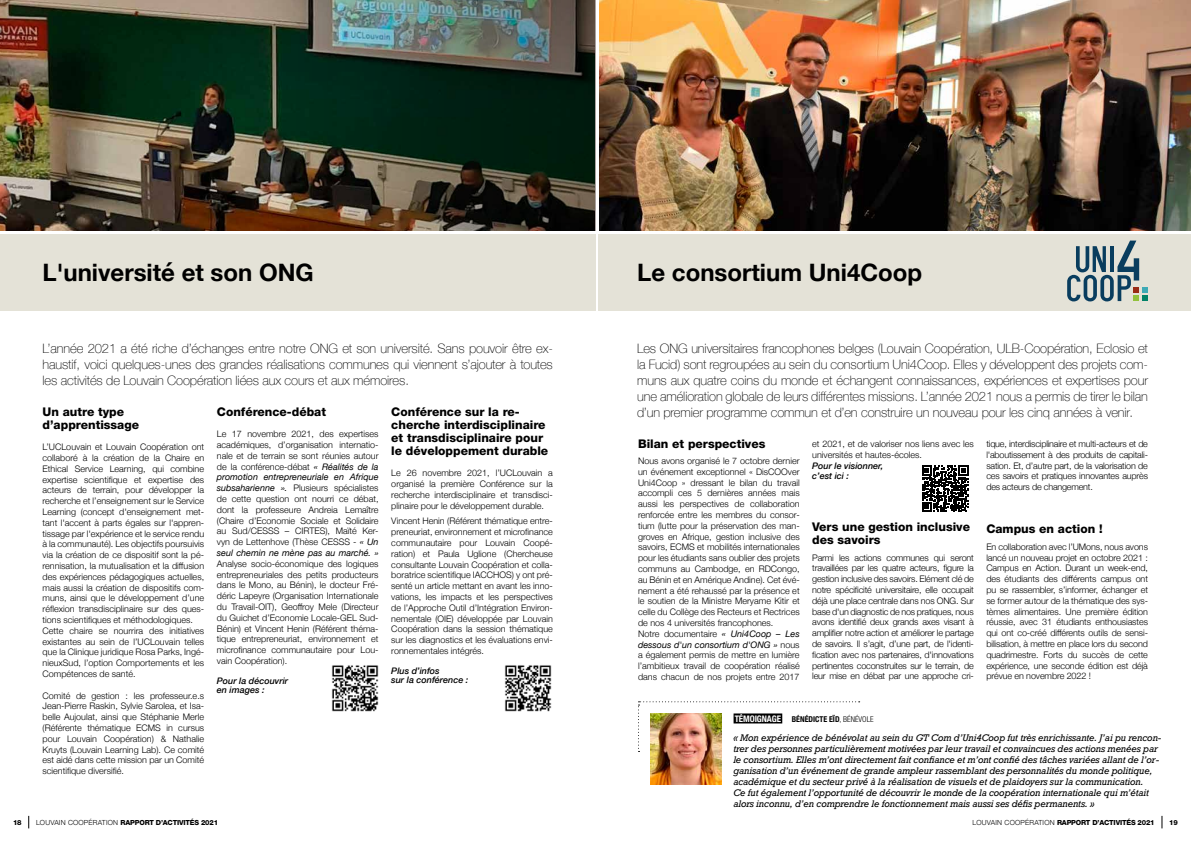
<style>
.page{position:relative;width:1191px;height:842px;background:#fff}
.page>*{position:absolute;margin:0;border:0;box-sizing:border-box;transform-origin:0 0}
.t1{font:700 24px "Helvetica Neue";color:#000}
.t2{font:100 13px/16px "Helvetica Neue";letter-spacing:-.01em;color:#000;text-align:justify}
.t3{font:800 12px/13px "Helvetica Neue";color:#000}
.t4{font:300 9px/10.8px "Helvetica Neue";color:#000;text-align:justify}
.t5{font:italic 9px/11px "Rockwell";letter-spacing:-.01em;color:#000}
.t6{font:italic 500 9px/9px "Helvetica Neue";color:#000}
.t7{font:700 condensed 8px "Helvetica Neue";color:#000}
.t8{font:800 7px "Helvetica Neue";letter-spacing:-.025em;color:#000}
.s1{font-weight:400;font-style:italic}
.s2{font-size:9px;color:#fff}
.s3{font-family:"Helvetica Neue LT Pro";font-weight:300}
.s4{font-weight:300}
</style>
<div class="page">
<svg style="left:28px;top:816px;width:1px;height:12px"></svg>
<svg style="left:1161px;top:816px;width:1px;height:12px"></svg>
<img style="left:599px;top:0;width:592px;height:230px">
<img style="left:0;top:0;width:283px;height:230px">
<div style="left:0;top:234px;width:595px;height:77px;background:#e4e2d7"></div>
<div style="left:599px;top:234px;width:592px;height:77px;background:#e4e2d7"></div>
<img style="left:283px;top:0;width:312px;height:230px">
<svg style="left:1067px;top:241px;width:81px;height:60px"></svg>
<hr style="left:1110px;top:246px;width:3px;height:26px;background:#093d5e">
<svg style="left:638px;top:701px;width:221px;height:51px"></svg>
<img style="left:651px;top:713px;width:71px;height:71px">
<img style="left:331px;top:665px;width:48px;height:47px">
<img style="left:504px;top:665px;width:48px;height:47px">
<svg style="left:922px;top:466px;width:46px;height:46px"></svg>
<h1 class="t1" style="left:43px;top:253px;width:273px">L'université et son ONG</h1>
<p class="t2" style="left:43px;top:340px;width:512px">L’année 2021 a été riche d’échanges entre notre ONG et son université. Sans pouvoir être ex&shy;haustif, voici quelques-unes des grandes réalisations communes qui viennent s’ajouter à toutes les activités de Louvain Coopération liées aux cours et aux mémoires.</p>
<h3 class="t3" style="left:43px;top:405px;width:98px">Un autre type d’apprentissage</h3>
<p class="t4" style="left:43px;top:441px;width:163px;text-align:left">L’UCLouvain et Louvain Coopération ont collaboré à la création de la Chaire en Ethical Service Learning, qui combine expertise scientifique et expertise des acteurs de terrain, pour développer la recherche et l’enseignement sur le Service Learning (concept d'enseignement met&shy;tant l'accent à parts égales sur l'appren&shy;tissage par l'expérience et le service rendu à la communauté). Les objectifs poursuivis via la création de ce dispositif sont la pé&shy;rennisation, la mutualisation et la diffusion des expériences pédagogiques actuelles, mais aussi la création de dispositifs com&shy;muns, ainsi que le développement d’une réflexion transdisciplinaire sur des ques&shy;tions scientifiques et méthodologiques.<br>Cette chaire se nourrira des initiatives existantes au sein de l’UCLouvain telles que la Clinique juridique Rosa Parks, Ingé&shy;nieuxSud, l’option Comportements et les Compétences de santé.</p>
<p class="t4" style="left:43px;top:689px;width:163px">Comité de gestion : les professeur.e.s Jean-Pierre Raskin, Sylvie Sarolea, et Isa&shy;belle Aujoulat, ainsi que Stéphanie Merle (Référente thématique ECMS in cursus pour Louvain Coopération) &amp; Nathalie Kruyts (Louvain Learning Lab). Ce comité est aidé dans cette mission par un Comité scientifique diversifié.</p>
<h3 class="t3" style="left:217px;top:405px;width:111px">Conférence-débat</h3>
<p class="t4" style="left:217px;top:428px;width:163px">Le 17 novembre 2021, des expertises académiques, d’organisation internatio&shy;nale et de terrain se sont réunies autour de la conférence-débat <span class="s1">« Réalités de la promotion entrepreneuriale en Afrique subsaharienne ».</span> Plusieurs spécialistes de cette question ont nourri ce débat, dont la professeure Andreia Lemaître (Chaire d’Economie Sociale et Solidaire au Sud/CESSS – CIRTES), Maïté Ker&shy;vyn de Lettenhove (Thèse CESSS - <span class="s1">« Un seul chemin ne mène pas au marché. »</span></p>
<p class="t4" style="left:217px;top:557px;width:163px">Analyse socio-économique des logiques entrepreneuriales des petits producteurs dans le Mono, au Bénin), le docteur Fré&shy;déric Lapeyre (Organisation Internationale du Travail-OIT), Geoffroy Mele (Directeur du Guichet d’Economie Locale-GEL Sud-Bénin) et Vincent Henin (Référent théma&shy;tique entrepreneuriat, environnement et microfinance communautaire pour Lou&shy;vain Coopération).</p>
<p class="t6" style="left:217px;top:676px;width:73px">Pour la découvrir en images :</p>
<h3 class="t3" style="left:391px;top:405px;width:158px">Conférence sur la re&shy;cherche interdisciplinaire et transdisciplinaire pour le développement durable</h3>
<p class="t4" style="left:391px;top:467px;width:163px">Le 26 novembre 2021, l’UCLouvain a organisé la première Conférence sur la recherche interdisciplinaire et transdisci&shy;plinaire pour le développement durable.</p>
<p class="t4" style="left:391px;top:515px;width:163px">Vincent Henin (Référent thématique entre&shy;preneuriat, environnement et microfinance communautaire pour Louvain Coopé&shy;ration) et Paula Uglione (Chercheuse consultante Louvain Coopération et colla&shy;boratrice scientifique IACCHOS) y ont pré&shy;senté un article mettant en avant les inno&shy;vations, les impacts et les perspectives de l’Approche Outil d’Intégration Environ&shy;nementale (OIE) développée par Louvain Coopération dans la session thématique sur les diagnostics et les évaluations envi&shy;ronnementales intégrés.</p>
<p class="t6" style="left:391px;top:666px;width:79px">Plus d’infos<br>sur la conférence :</p>
<h1 class="t1" style="left:637px;top:253px;width:286px">Le consortium Uni4Coop</h1>
<p class="t2" style="left:637px;top:340px;width:512px">Les ONG universitaires francophones belges (Louvain Coopération, ULB-Coopération, Eclosio et la Fucid) sont regroupées au sein du consortium Uni4Coop. Elles y développent des projets com&shy;muns aux quatre coins du monde et échangent connaissances, expériences et expertises pour une amélioration globale de leurs différentes missions. L’année 2021 nous a permis de tirer le bilan d’un premier programme commun et d’en construire un nouveau pour les cinq années à venir.</p>
<p class="t4" style="left:986px;top:438px;width:163px">tique, interdisciplinaire et multi-acteurs et de l'aboutissement à des produits de capitali&shy;sation. Et, d’autre part, de la valorisation de ces savoirs et pratiques innovantes auprès des acteurs de changement.</p>
<h3 class="t3" style="left:986px;top:523px;width:118px">Campus en action !</h3>
<p class="t4" style="left:986px;top:541px;width:163px">En collaboration avec l’UMons, nous avons lancé un nouveau projet en octobre 2021 :<br>Campus en Action. Durant un week-end, des étudiants des différents campus ont pu se rassembler, s’informer, échanger et se former autour de la thématique des sys&shy;tèmes alimentaires. Une première édition réussie, avec 31 étudiants enthousiastes qui ont co-créé différents outils de sensi&shy;bilisation, à mettre en place lors du second quadrimestre. Forts du succès de cette expérience, une seconde édition est déjà prévue en novembre 2022 !</p>
<h3 class="t3" style="left:638px;top:437px;width:129px">Bilan et perspectives</h3>
<p class="t4" style="left:638px;top:455px;width:163px;text-align:left">Nous avons organisé le 7 octobre dernier un événement exceptionnel « DisCOOver Uni4Coop » dressant le bilan du travail accompli ces 5 dernières années mais aussi les perspectives de collaboration renforcée entre les membres du consor&shy;tium (lutte pour la préservation des man&shy;groves en Afrique, gestion inclusive des savoirs, ECMS et mobilités internationales pour les étudiants sans oublier des projets communs au Cambodge, en RDCongo, au Bénin et en Amérique Andine). Cet évé&shy;nement a été rehaussé par la présence et le soutien de la Ministre Meryame Kitir et celle du Collège des Recteurs et Rectrices de nos 4 universités francophones.<br>Notre documentaire <span class="s1">« Uni4Coop – Les dessous d'un consortium d'ONG »</span> nous a également permis de mettre en lumière l’ambitieux travail de coopération réalisé dans chacun de nos projets entre 2017</p>
<p class="t4" style="left:812px;top:438px;width:163px">et 2021, et de valoriser nos liens avec les universités et hautes-écoles.</p>
<p class="t6" style="left:812px;top:459px;width:73px;line-height:10.8px">Pour le visionner, c’est ici :</p>
<h3 class="t3" style="left:812px;top:520px;width:159px">Vers une gestion inclusive des savoirs</h3>
<p class="t4" style="left:812px;top:551px;width:163px">Parmi les actions communes qui seront travaillées par les quatre acteurs, figure la gestion inclusive des savoirs. Elément clé de notre spécificité universitaire, elle occupait déjà une place centrale dans nos ONG. Sur base d'un diagnostic de nos pratiques, nous avons identifié deux grands axes visant à amplifier notre action et améliorer le partage de savoirs. Il s’agit, d’une part, de l'identi&shy;fication avec nos partenaires, d'innovations pertinentes coconstruites sur le terrain, de leur mise en débat par une approche cri-</p>
<p class="t7" style="left:734px;top:712px;width:140px"><span class="s2">TÉMOIGNAGE</span> BÉNÉDICTE EÏD<span class="s3">, BÉNÉVOLE</span></p>
<p class="t5" style="left:733px;top:732px;width:430px">« Mon expérience de bénévolat au sein du GT Com d’Uni4Coop fut très enrichissante. J’ai pu rencon&shy;trer des personnes particulièrement motivées par leur travail et convaincues des actions menées par le consortium. Elles m’ont directement fait confiance et m’ont confié des tâches variées allant de l’or&shy;ganisation d’un événement de grande ampleur rassemblant des personnalités du monde politique, académique et du secteur privé à la réalisation de visuels et de plaidoyers sur la communication.<br>Ce fut également l’opportunité de découvrir le monde de la coopération internationale qui m’était alors inconnu, d’en comprendre le fonctionnement mais aussi ses défis permanents. »</p>
<p class="t8" style="left:13px;top:818px;width:10px">18</p>
<p class="t8" style="left:36px;top:818px;width:184px"><span class="s4">LOUVAIN COOPÉRATION</span> RAPPORT D’ACTIVITÉS 2021</p>
<p class="t8" style="left:972px;top:818px;width:184px"><span class="s4">LOUVAIN COOPÉRATION</span> RAPPORT D’ACTIVITÉS 2021</p>
<p class="t8" style="left:1169px;top:818px;width:10px">19</p>
</div>
